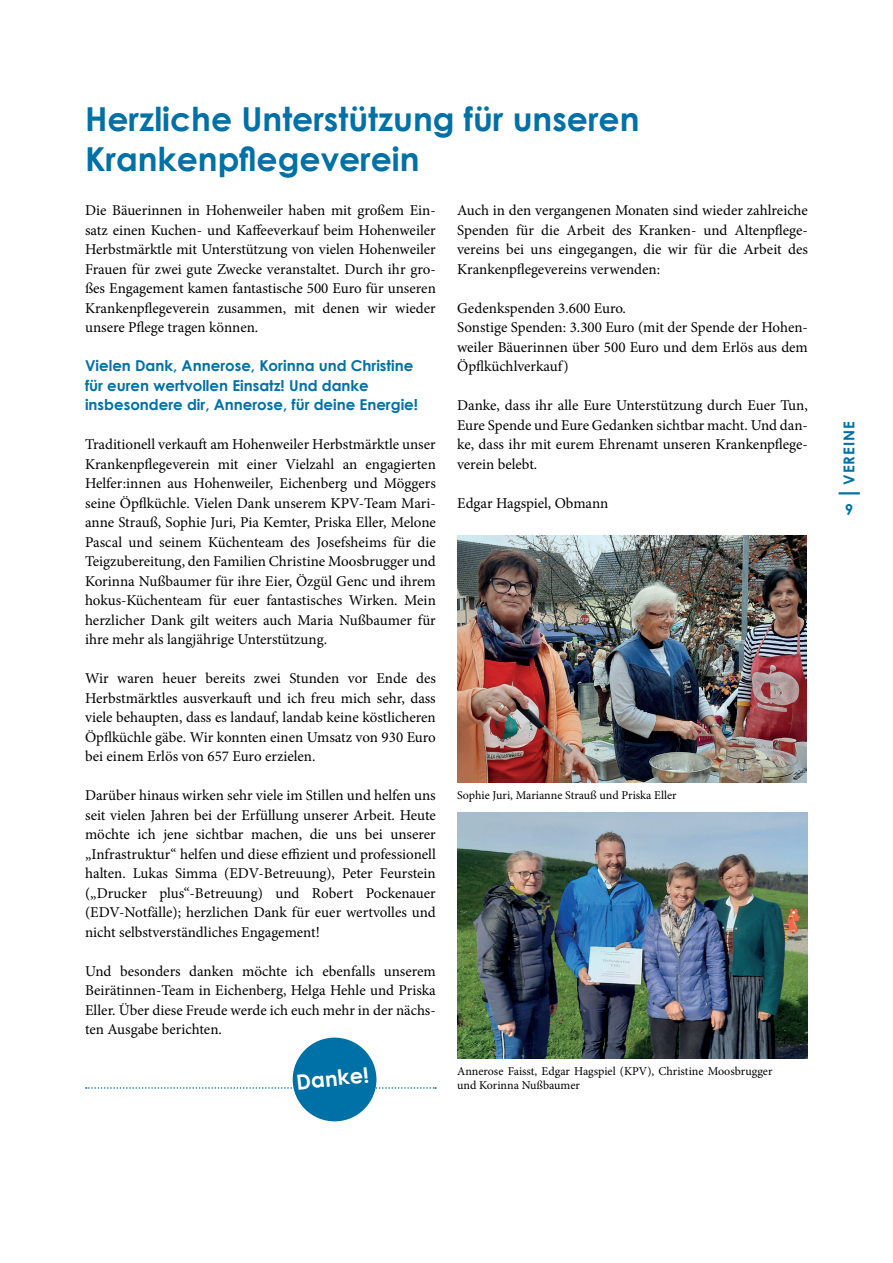
<style>
.page{position:relative;width:893px;height:1263px;background:#fff}
.page>*{position:absolute;margin:0;border:0;box-sizing:border-box;transform-origin:0 0}
.t1{font:700 33px/39.6px "Century Gothic";color:#0071a7}
.t2{font:700 21px "Century Gothic";color:#fff}
.t3{font:15px/19.5px "Minion Pro";color:#000001;text-align:justify}
.t4{font:700 15px/19.5px "Century Gothic";color:#0071a7}
.t5{font:700 15px "Century Gothic";letter-spacing:.065em;color:#0071a7}
.t6{font:12px "Minion Pro";color:#000001}
</style>
<div class="page">
<hr style="left:839px;top:492px;width:21px;height:2px;background:#0071a7">
<svg style="left:86px;top:1087px;width:350px;height:2px"></svg>
<img style="left:457px;top:536px;width:350px;height:246px">
<img style="left:457px;top:812px;width:351px;height:247px">
<div style="left:293px;top:1037px;width:83px;height:84px;background:#0071a7;border-radius:50%"></div>
<h1 class="t1" style="left:85px;top:99px;width:556px">Herzliche Unterstützung für unseren<br>Krankenpflegeverein</h1>
<p class="t3" style="left:85px;top:201px;width:352px">Die Bäuerinnen in Hohenweiler haben mit großem Ein&shy;satz einen Kuchen- und Kaffeeverkauf beim Hohenweiler Herbstmärktle mit Unterstützung von vielen Hohenweiler Frauen für zwei gute Zwecke veranstaltet. Durch ihr gro&shy;ßes Engagement kamen fantastische 500 Euro für unseren Krankenpflegeverein zusammen, mit denen wir wieder unsere Pflege tragen können.</p>
<p class="t4" style="left:85px;top:355px;width:334px">Vielen Dank, Annerose, Korinna und Christine für euren wertvollen Einsatz! Und danke insbesondere dir, Annerose, für deine Energie!</p>
<p class="t3" style="left:85px;top:435px;width:352px">Traditionell verkauft am Hohenweiler Herbstmärktle unser Krankenpflegeverein mit einer Vielzahl an engagierten Helfer:innen aus Hohenweiler, Eichenberg und Möggers seine Öpflküchle. Vielen Dank unserem KPV-Team Mari&shy;anne Strauß, Sophie Juri, Pia Kemter, Priska Eller, Melone Pascal und seinem Küchenteam des Josefsheims für die Teigzubereitung, den Familien Christine Moosbrugger und Korinna Nußbaumer für ihre Eier, Özgül Genc und ihrem hokus-Küchenteam für euer fantastisches Wirken. Mein herzlicher Dank gilt weiters auch Maria Nußbaumer für ihre mehr als langjährige Unterstützung.</p>
<p class="t3" style="left:85px;top:669px;width:352px">Wir waren heuer bereits zwei Stunden vor Ende des Herbstmärktles ausverkauft und ich freu mich sehr, dass viele behaupten, dass es landauf, landab keine köstlicheren Öpflküchle gäbe. Wir konnten einen Umsatz von 930 Euro bei einem Erlös von 657 Euro erzielen.</p>
<p class="t3" style="left:85px;top:786px;width:352px">Darüber hinaus wirken sehr viele im Stillen und helfen uns seit vielen Jahren bei der Erfüllung unserer Arbeit. Heute möchte ich jene sichtbar machen, die uns bei unserer „Infrastruktur“ helfen und diese effizient und professionell halten. Lukas Simma (EDV-Betreuung), Peter Feurstein („Drucker plus“-Betreuung) und Robert Pockenauer (EDV-Notfälle); herzlichen Dank für euer wertvolles und nicht selbstverständliches Engagement!</p>
<p class="t3" style="left:85px;top:961px;width:352px">Und besonders danken möchte ich ebenfalls unserem Beirätinnen-Team in Eichenberg, Helga Hehle und Priska Eller. Über diese Freude werde ich euch mehr in der nächs&shy;ten Ausgabe berichten.</p>
<h2 class="t2" style="left:295px;top:1069px;width:74px;rotate:-6deg">Danke!</h2>
<p class="t3" style="left:457px;top:201px;width:352px">Auch in den vergangenen Monaten sind wieder zahlreiche Spenden für die Arbeit des Kranken- und Altenpflege&shy;vereins bei uns eingegangen, die wir für die Arbeit des Krankenpflegevereins verwenden:</p>
<p class="t3" style="left:457px;top:298px;width:352px;text-align:left">Gedenkspenden 3.600 Euro.<br>Sonstige Spenden: 3.300 Euro (mit der Spende der Hohen&shy;weiler Bäuerinnen über 500 Euro und dem Erlös aus dem Öpflküchlverkauf)</p>
<p class="t3" style="left:457px;top:396px;width:352px">Danke, dass ihr alle Eure Unterstützung durch Euer Tun, Eure Spende und Eure Gedanken sichtbar macht. Und dan&shy;ke, dass ihr mit eurem Ehrenamt unseren Krankenpflege&shy;verein belebt.</p>
<p class="t3" style="left:457px;top:493px;width:153px">Edgar Hagspiel, Obmann</p>
<p class="t6" style="left:457px;top:787px;width:221px">Sophie Juri, Marianne Strauß und Priska Eller</p>
<p class="t6" style="left:457px;top:1063px;width:317px">Annerose Faisst, Edgar Hagspiel (KPV), Christine Moosbrugger</p>
<p class="t6" style="left:457px;top:1077px;width:124px">und Korinna Nußbaumer</p>
<p class="t5" style="left:840px;top:485px;width:65px;rotate:-90deg">VEREINE</p>
<p class="t4" style="left:845px;top:500px;width:10px">9</p>
</div>
